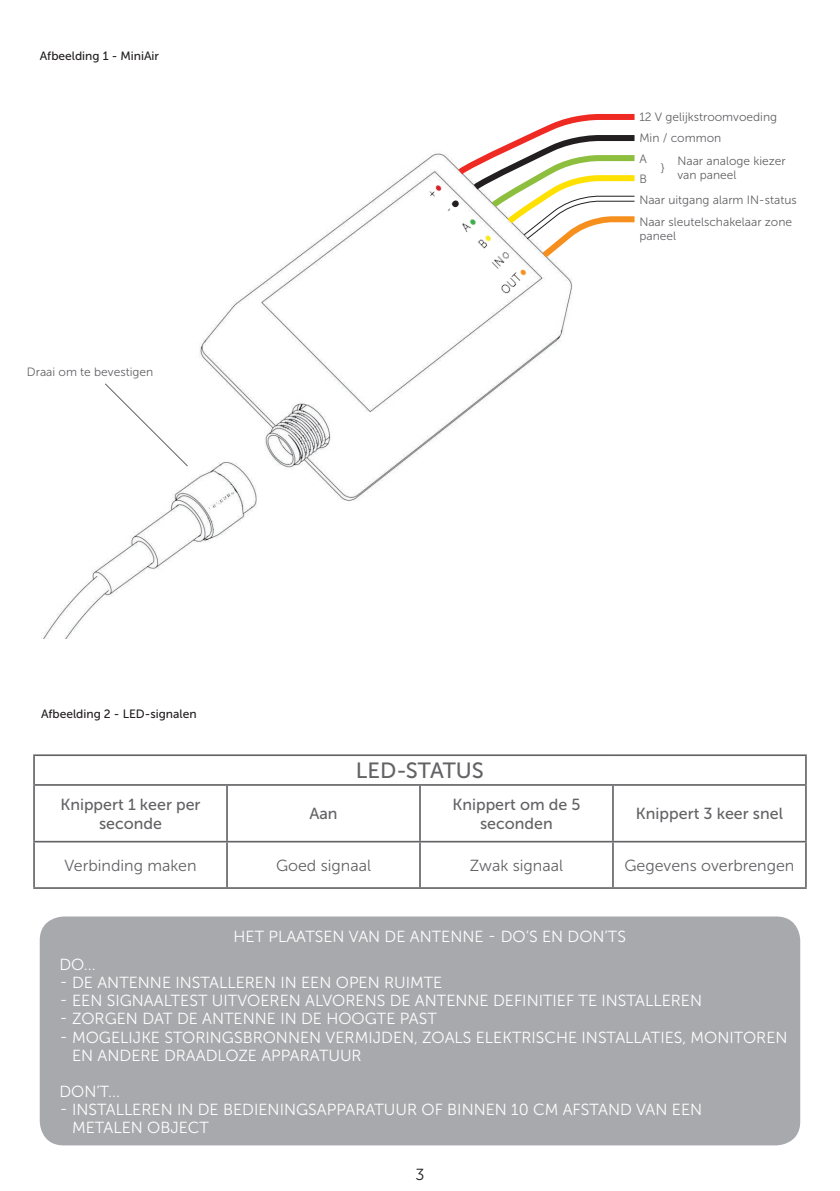
<style>
.page{position:relative;width:840px;height:1191px;background:#fff}
.page>*{position:absolute;margin:0;border:0;box-sizing:border-box;transform-origin:0 0}
.t1{font:22px "Museo Sans 500";color:#636366}
.t2{font:16px/18px "Museo Sans 300";color:#fff}
.t3{font:16px/19.2px "Museo Sans 500";color:#636366;text-align:center}
.t4{font:16px "Museo Sans 300";color:#636366}
.t5{font:16px "Museo Sans 300";color:#231f20}
.t6{font:12px/20.6px "Museo Sans 300";color:#636366}
.t7{font:12px "Museo Sans 500";color:#231f20}
</style>
<div class="page">
<img style="left:43px;top:153px;width:529px;height:485px">
<svg style="left:104px;top:382px;width:85px;height:85px"></svg>
<svg style="left:35px;top:785px;width:769px;height:102px"></svg>
<hr style="left:33px;top:754px;width:194px;height:2px;background:#636366">
<hr style="left:33px;top:756px;width:2px;height:28px;background:#636366">
<hr style="left:227px;top:754px;width:193px;height:2px;background:#636366">
<hr style="left:420px;top:754px;width:192px;height:2px;background:#636366">
<hr style="left:612px;top:754px;width:194px;height:2px;background:#636366">
<hr style="left:804px;top:756px;width:2px;height:28px;background:#636366">
<hr style="left:33px;top:784px;width:194px;height:1px;background:#636366">
<hr style="left:33px;top:785px;width:2px;height:56px;background:#636366">
<hr style="left:227px;top:784px;width:193px;height:1px;background:#636366">
<hr style="left:226px;top:785px;width:2px;height:56px;background:#636366">
<hr style="left:420px;top:784px;width:192px;height:1px;background:#636366">
<hr style="left:419px;top:785px;width:1px;height:56px;background:#636366">
<hr style="left:612px;top:784px;width:194px;height:1px;background:#636366">
<hr style="left:611px;top:785px;width:2px;height:56px;background:#636366">
<hr style="left:804px;top:785px;width:2px;height:56px;background:#636366">
<hr style="left:33px;top:841px;width:194px;height:1px;background:#636366">
<hr style="left:227px;top:841px;width:193px;height:1px;background:#636366">
<hr style="left:420px;top:841px;width:192px;height:1px;background:#636366">
<hr style="left:612px;top:841px;width:194px;height:1px;background:#636366">
<hr style="left:33px;top:842px;width:2px;height:45px;background:#636366">
<hr style="left:226px;top:842px;width:2px;height:45px;background:#636366">
<hr style="left:419px;top:842px;width:1px;height:45px;background:#636366">
<hr style="left:611px;top:842px;width:2px;height:45px;background:#636366">
<hr style="left:804px;top:842px;width:2px;height:45px;background:#636366">
<hr style="left:33px;top:887px;width:194px;height:2px;background:#636366">
<hr style="left:227px;top:887px;width:193px;height:2px;background:#636366">
<hr style="left:420px;top:887px;width:192px;height:2px;background:#636366">
<hr style="left:612px;top:887px;width:194px;height:2px;background:#636366">
<img style="left:396px;top:176px;width:137px;height:138px">
<svg style="left:451px;top:114px;width:184px;height:150px"></svg>
<div style="left:452px;top:200px;width:6px;height:7px;border:1px solid #231f20;border-radius:50%"></div>
<div style="left:40px;top:916px;width:759px;height:229px;background:#a8a9ad;border-radius:24px"></div>
<p class="t7" style="left:40px;top:49px;width:121px">Afbeelding 1 - MiniAir</p>
<p class="t6" style="left:27px;top:362px;width:128px">Draai om te bevestigen</p>
<p class="t7" style="left:41px;top:707px;width:157px">Afbeelding 2 - LED-signalen</p>
<p class="t6" style="left:639px;top:107px;width:159px">12 V gelijkstroomvoeding<br>Min / common<br>A<br>B<br>Naar uitgang alarm IN-status</p>
<p class="t6" style="left:660px;top:157px;width:6px">}</p>
<p class="t6" style="left:677px;top:153px;width:110px;line-height:14.4px">Naar analoge kiezer van paneel</p>
<p class="t6" style="left:639px;top:215px;width:154px;line-height:14.4px">Naar sleutelschakelaar zone paneel</p>
<h1 class="t1" style="left:356px;top:758px;width:129px">LED-STATUS</h1>
<p class="t3" style="left:60px;top:794px;width:142px">Knippert 1 keer per seconde</p>
<p class="t3" style="left:309px;top:804px;width:30px">Aan</p>
<p class="t3" style="left:452px;top:794px;width:129px">Knippert om de 5 seconden</p>
<p class="t3" style="left:635px;top:804px;width:148px">Knippert 3 keer snel</p>
<p class="t4" style="left:64px;top:856px;width:134px">Verbinding maken</p>
<p class="t4" style="left:276px;top:856px;width:96px">Goed signaal</p>
<p class="t4" style="left:469px;top:856px;width:95px">Zwak signaal</p>
<p class="t4" style="left:624px;top:856px;width:171px">Gegevens overbrengen</p>
<p class="t2" style="left:233px;top:928px;width:384px">HET PLAATSEN VAN DE ANTENNE - Do’s en Don ’ts</p>
<p class="t2" style="left:59px;top:956px;width:38px">DO...</p>
<p class="t2" style="left:59px;top:974px;width:384px">- DE ANTENNE INSTALLEREN IN EEN OPEN RUIMTE</p>
<p class="t2" style="left:59px;top:992px;width:644px">- EEN SIGNAALTEST UITVOEREN ALVORENS DE ANTENNE DEFINITIEF TE INSTALLEREN</p>
<p class="t2" style="left:59px;top:1010px;width:379px">- ZORGEN DAT DE ANTENNE IN DE HOOGTE PAST</p>
<p class="t2" style="left:59px;top:1028px;width:37px">- Mogeli</p>
<p class="t2" style="left:133px;top:1028px;width:43px">jke storingsbronnen</p>
<p class="t2" style="left:325px;top:1028px;width:11px">vermi</p>
<p class="t2" style="left:372px;top:1028px;width:20px">jden</p>
<p class="t2" style="left:414px;top:1028px;width:375px">, ZOALS ELEKTRISCHE INSTALLATIES, MONITOREN</p>
<p class="t2" style="left:72px;top:1046px;width:291px">EN ANDERE DRAADLOZE APPARATUUR</p>
<p class="t2" style="left:59px;top:1082px;width:62px">DON’t...</p>
<p class="t2" style="left:72px;top:1100px;width:631px;text-indent:-13px">- INSTALLEREN IN DE BEDIENINGSAPPARATUUR OF BINNEN 10 CM AFSTAND VAN EEN<br>METALEN OBJECT</p>
<p class="t5" style="left:415px;top:1165px;width:10px">3</p>
</div>
